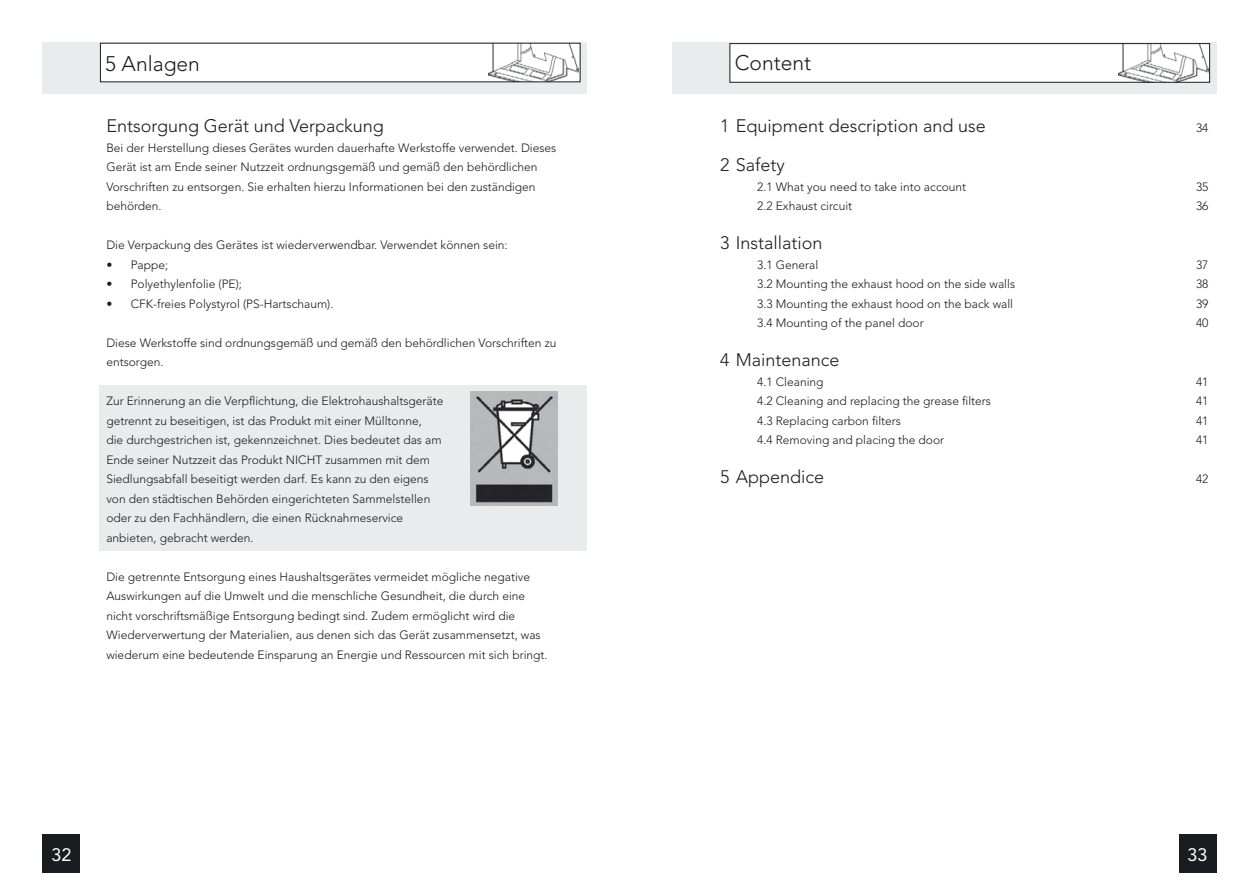
<style>
.page{position:relative;width:1259px;height:893px;background:#fff}
.page>*{position:absolute;margin:0;border:0;box-sizing:border-box;transform-origin:0 0}
.t1{font:300 21px "Avenir";color:#1b1c20}
.t2{font:300 18px "Avenir";color:#1b1c20}
.t3{font:18px "Avenir";color:#fff}
.t4{font:300 12px/19.5px "Avenir";color:#1b1c20}
</style>
<div class="page">
<div style="left:43px;top:43px;width:544px;height:51px;background:#e9ebec"></div>
<div style="left:43px;top:835px;width:37px;height:38px;background:#1b1c20"></div>
<div style="left:100px;top:43px;width:480px;height:39px;background:#fff"></div>
<img style="left:489px;top:45px;width:89px;height:35px">
<div style="left:100px;top:386px;width:487px;height:165px;background:#e9ebec"></div>
<img style="left:471px;top:391px;width:86px;height:115px">
<div style="left:672px;top:43px;width:544px;height:51px;background:#e9ebec"></div>
<div style="left:1178px;top:835px;width:38px;height:38px;background:#1b1c20"></div>
<div style="left:730px;top:44px;width:479px;height:38px;background:#fff"></div>
<img style="left:1118px;top:45px;width:90px;height:36px">
<div style="left:729px;top:43px;width:481px;height:40px;border:1px solid #1b1c20"></div>
<h1 class="t1" style="left:105px;top:51px;width:96px">5 Anlagen</h1>
<h2 class="t2" style="left:106px;top:115px;width:279px">Entsorgung Gerät und Verpackung</h2>
<p class="t4" style="left:106px;top:138px;width:451px">Bei der Herstellung dieses Gerätes wurden dauerhafte Werkstoffe verwendet. Dieses Gerät ist am Ende seiner Nutzzeit ordnungsgemäß und gemäß den behördlichen Vorschriften zu entsorgen. Sie erhalten hierzu Informationen bei den zuständigen behörden.</p>
<p class="t4" style="left:106px;top:235px;width:403px">Die Verpackung des Gerätes ist wiederverwendbar. Verwendet können sein:</p>
<p class="t4" style="left:106px;top:255px;width:63px">• Pappe;</p>
<p class="t4" style="left:106px;top:274px;width:137px">• Polyethylenfolie (PE);</p>
<p class="t4" style="left:106px;top:294px;width:229px">• CFK-freies Polystyrol (PS-Hartschaum).</p>
<p class="t4" style="left:106px;top:333px;width:451px">Diese Werkstoffe sind ordnungsgemäß und gemäß den behördlichen Vorschriften zu entsorgen.</p>
<p class="t4" style="left:106px;top:391px;width:339px">Zur Erinnerung an die Verpflichtung, die Elektrohaushaltsgeräte getrennt zu beseitigen, ist das Produkt mit einer Mülltonne,<br>die durchgestrichen ist, gekennzeichnet. Dies bedeutet das am Ende seiner Nutzzeit das Produkt NICHT zusammen mit dem Siedlungsabfall beseitigt werden darf. Es kann zu den eigens von den städtischen Behörden eingerichteten Sammelstellen oder zu den Fachhändlern, die einen Rücknahmeservice anbieten, gebracht werden.</p>
<p class="t4" style="left:106px;top:567px;width:443px">Die getrennte Entsorgung eines Haushaltsgerätes vermeidet mögliche negative Auswirkungen auf die Umwelt und die menschliche Gesundheit, die durch eine nicht vorschriftsmäßige Entsorgung bedingt sind. Zudem ermöglicht wird die Wiederverwertung der Materialien, aus denen sich das Gerät zusammensetzt, was wiederum eine bedeutende Einsparung an Energie und Ressourcen mit sich bringt.</p>
<h2 class="t3" style="left:51px;top:844px;width:22px">32</h2>
<h1 class="t1" style="left:735px;top:50px;width:78px">Content</h1>
<h2 class="t2" style="left:720px;top:115px;width:267px">1 Equipment description and use</h2>
<p class="t4" style="left:1196px;top:118px;width:14px">34</p>
<h2 class="t2" style="left:720px;top:154px;width:66px">2 Safety</h2>
<p class="t4" style="left:757px;top:177px;width:211px">2.1 What you need to take into account</p>
<p class="t4" style="left:1196px;top:177px;width:14px">35</p>
<p class="t4" style="left:757px;top:196px;width:97px">2.2 Exhaust circuit</p>
<p class="t4" style="left:1196px;top:196px;width:14px">36</p>
<h2 class="t2" style="left:720px;top:232px;width:104px">3 Installation</h2>
<p class="t4" style="left:757px;top:255px;width:63px">3.1 General</p>
<p class="t4" style="left:1196px;top:255px;width:14px">37</p>
<p class="t4" style="left:757px;top:274px;width:259px">3.2 Mounting the exhaust hood on the side walls</p>
<p class="t4" style="left:1196px;top:274px;width:14px">38</p>
<p class="t4" style="left:757px;top:294px;width:257px">3.3 Mounting the exhaust hood on the back wall</p>
<p class="t4" style="left:1196px;top:294px;width:14px">39</p>
<p class="t4" style="left:757px;top:313px;width:168px">3.4 Mounting of the panel door</p>
<p class="t4" style="left:1196px;top:313px;width:14px">40</p>
<h2 class="t2" style="left:720px;top:349px;width:121px">4 Maintenance</h2>
<p class="t4" style="left:757px;top:372px;width:68px">4.1 Cleaning</p>
<p class="t4" style="left:1196px;top:372px;width:14px">41</p>
<p class="t4" style="left:757px;top:391px;width:235px">4.2 Cleaning and replacing the grease filters</p>
<p class="t4" style="left:1196px;top:391px;width:14px">41</p>
<p class="t4" style="left:757px;top:411px;width:145px">4.3 Replacing carbon filters</p>
<p class="t4" style="left:1196px;top:411px;width:14px">41</p>
<p class="t4" style="left:757px;top:430px;width:189px">4.4 Removing and placing the door</p>
<p class="t4" style="left:1196px;top:430px;width:14px">41</p>
<h2 class="t2" style="left:720px;top:466px;width:106px">5 Appendice</h2>
<p class="t4" style="left:1196px;top:469px;width:14px">42</p>
<h2 class="t3" style="left:1187px;top:844px;width:22px">33</h2>
</div>
